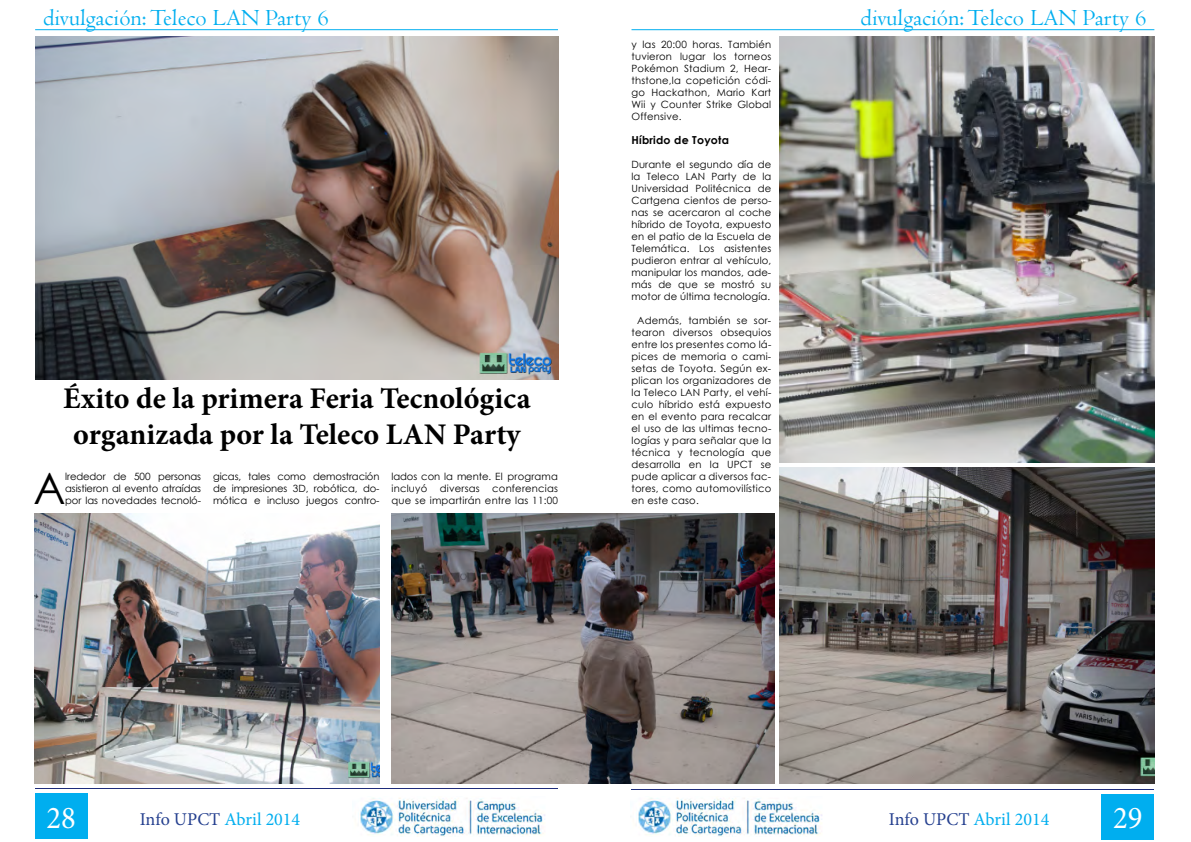
<style>
.page{position:relative;width:1191px;height:842px;background:#fff}
.page>*{position:absolute;margin:0;border:0;box-sizing:border-box;transform-origin:0 0}
.t1{font:43.4px "Century Gothic";color:#000}
.t2{font:31.8px "Minion Pro";color:#fff;scale:.96 1}
.t3{font:700 30px/36px "Minion Pro";color:#000;text-align:center}
.t4{font:24px "Centaur";color:#00aeef}
.t5{font:18px "Minion Pro";color:#00aeef}
.t6{font:700 11px "Century Gothic";letter-spacing:.02em;color:#000}
.t7{font:10px/12px "Century Gothic";letter-spacing:.02em;color:#000;text-align:justify}
.s1{color:#25408f}
</style>
<div class="page">
<div style="left:35px;top:793px;width:52px;height:46px;background:#00aeef"></div>
<div style="left:1101px;top:794px;width:53px;height:45px;background:#00aeef"></div>
<hr style="left:36px;top:788px;width:522px;height:1px;background:#1d2b7a">
<hr style="left:631px;top:789px;width:523px;height:1px;background:#1d2b7a">
<hr style="left:35px;top:29px;width:523px;height:1px;background:#00aeef">
<hr style="left:631px;top:29px;width:523px;height:1px;background:#00aeef">
<img style="left:360px;top:798px;width:185px;height:39px">
<img style="left:638px;top:798px;width:184px;height:39px">
<img style="left:35px;top:513px;width:344px;height:271px">
<img style="left:391px;top:513px;width:383px;height:271px">
<img style="left:780px;top:36px;width:374px;height:426px">
<img style="left:780px;top:468px;width:375px;height:316px">
<img style="left:35px;top:36px;width:523px;height:344px">
<h3 class="t4" style="left:43px;top:3px;width:287px">divulgación: Teleco LAN Party 6</h3>
<h3 class="t4" style="left:860px;top:3px;width:287px">divulgación: Teleco LAN Party 6</h3>
<h3 class="t3" style="left:63px;top:380px;width:469px">Éxito de la primera Feria Tecnológica organizada por la Teleco LAN Party</h3>
<h1 class="t1" style="left:34px;top:458px;width:34px">A</h1>
<p class="t7" style="left:65px;top:470px;width:137px">lrededor de 500 personas asistieron al evento atraídas por las novedades tecnoló-</p>
<p class="t7" style="left:213px;top:470px;width:168px">gicas, tales como demostración de impresiones 3D, robótica, do&shy;mótica e incluso juegos contro-</p>
<p class="t7" style="left:391px;top:470px;width:168px">lados con la mente. El programa incluyó</p>
<p class="t7" style="left:391px;top:482px;width:168px;text-align:right">conferencias<br>que se impartirán entre las 11:00</p>
<p class="t7" style="left:440px;top:482px;width:41px">diversas</p>
<p class="t7" style="left:631px;top:38px;width:141px">y las 20:00 horas. También tuvieron lugar los torneos Pokémon Stadium 2, Hear&shy;thstone,la copetición códi&shy;go Hackathon, Mario Kart Wii y Counter Strike Global Offensive.</p>
<p class="t6" style="left:631px;top:132px;width:99px">Híbrido de Toyota</p>
<p class="t7" style="left:631px;top:158px;width:141px">Durante el segundo día de la Teleco LAN Party de la Universidad Politécnica de Cartgena cientos de perso&shy;nas se acercaron al coche híbrido de Toyota, expuesto en el patio de la Escuela de Telemática. Los asistentes pudieron entrar al vehículo, manipular los mandos, ade&shy;más de que se mostró su motor de última tecnología.</p>
<p class="t7" style="left:631px;top:314px;width:141px;text-indent:6px">Además, también se sor&shy;tearon diversos obsequios entre los presentes como lá&shy;pices de memoria o cami&shy;setas de Toyota. Según ex&shy;plican los organizadores de la Teleco LAN Party, el vehí&shy;culo híbrido está expuesto en el evento para recalcar el uso de las ultimas tecno&shy;logías y para señalar que la técnica y tecnología que desarrolla en la UPCT se pude aplicar a diversos fac&shy;tores, como automovilístico en este caso.</p>
<h2 class="t2" style="left:47px;top:797px;width:32px">28</h2>
<h2 class="t2" style="left:1113px;top:797px;width:32px">29</h2>
<h3 class="t5" style="left:140px;top:807px;width:162px"><span class="s1">Info UPCT</span> Abril 2014</h3>
<h3 class="t5" style="left:889px;top:807px;width:162px"><span class="s1">Info UPCT</span> Abril 2014</h3>
</div>
